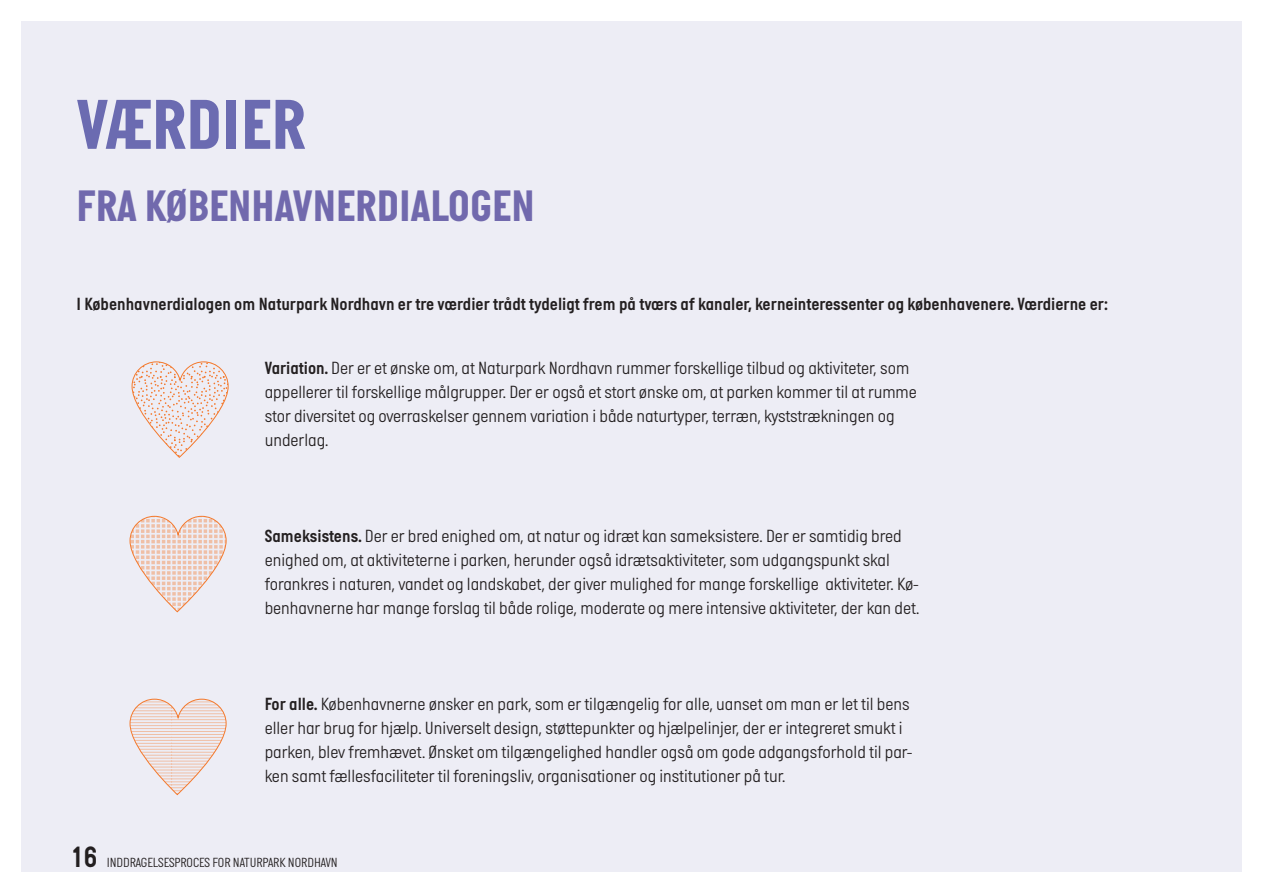
<style>
.page{position:relative;width:1263px;height:893px;background:#fff}
.page>*{position:absolute;margin:0;border:0;box-sizing:border-box;transform-origin:0 0}
.t1{font:700 72px "Italian Plate No Two";color:#6b6bb1}
.t2{font:700 45px "Italian Plate No Two";color:#7169ad}
.t3{font:30px "Italian Plate No Two D Bd";color:#231f20}
.t4{font:300 18px/24px "Italian Plate No Two";color:#231f20}
.t5{font:18px "Italian Plate No Two D Bd";color:#231f20}
.t6{font:300 13.5px "Italian Plate No Two";color:#231f20}
.s1{font-family:"Italian Plate No Two D Bd";font-weight:400}
</style>
<div class="page">
<div style="left:21px;top:21px;width:1221px;height:851px;background:#ededf5"></div>
<svg style="left:130px;top:699px;width:97px;height:96px"></svg>
<svg style="left:130px;top:516px;width:97px;height:96px"></svg>
<svg style="left:132px;top:361px;width:97px;height:97px"></svg>
<p class="t1" style="left:77px;top:86px;width:231px">VÆRDIER</p>
<p class="t2" style="left:77px;top:181px;width:460px">FRA KØBENHAVNERDIALOGEN</p>
<p class="t5" style="left:77px;top:294px;width:1032px">I Københavnerdialogen om Naturpark Nordhavn er tre værdier trådt tydeligt frem på tværs af kanaler, kerneinteressenter og københavenere. Værdierne er:</p>
<p class="t4" style="left:265px;top:356px;width:654px"><span class="s1">Variation.</span> Der er et ønske om, at Naturpark Nordhavn rummer forskellige tilbud og aktiviteter, som appellerer til forskellige målgrupper. Der er også et stort ønske om, at parken kommer til at rumme stor diversitet og overraskelser gennem variation i både naturtyper, terræn, kyststrækningen og underlag.</p>
<p class="t4" style="left:265px;top:524px;width:656px"><span class="s1">Sameksistens.</span> Der er bred enighed om, at natur og idræt kan sameksistere. Der er samtidig bred enighed om, at aktiviteterne i parken, herunder også idrætsaktiviteter, som udgangspunkt skal forankres i naturen, vandet og landskabet, der giver mulighed for mange forskellige aktiviteter. Kø&shy;benhavnerne har mange forslag til både rolige, moderate og mere intensive aktiviteter, der kan det.</p>
<p class="t4" style="left:265px;top:692px;width:649px"><span class="s1">For alle.</span> Københavnerne ønsker en park, som er tilgængelig for alle, uanset om man er let til bens eller har brug for hjælp. Universelt design, støttepunkter og hjælpelinjer, der er integreret smukt i parken, blev fremhævet. Ønsket om tilgængelighed handler også om gode adgangsforhold til par&shy;ken samt fællesfaciliteter til foreningsliv, organisationer og institutioner på tur.</p>
<h3 class="t3" style="left:70px;top:841px;width:29px">16</h3>
<p class="t6" style="left:107px;top:856px;width:233px">INDDRAGELSESPROCES FOR NATURPARK NORDHAVN</p>
</div>
